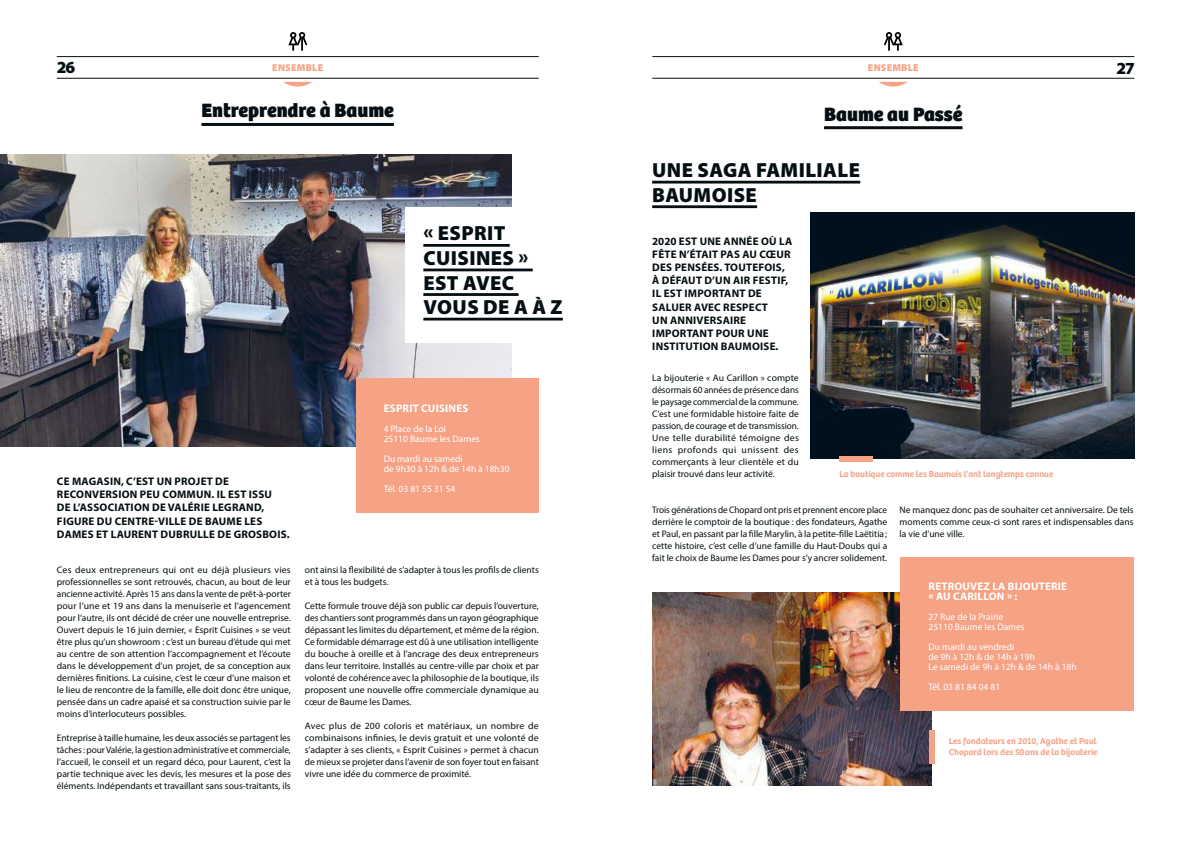
<style>
.page{position:relative;width:1191px;height:842px;background:#fff}
.page>*{position:absolute;margin:0;border:0;box-sizing:border-box;transform-origin:0 0}
.t1{font:900 20.5px/24.6px "Myriad Pro";letter-spacing:.02em;color:#050f13}
.t2{font:800 20px "Bree";color:#050f13}
.t3{font:900 17px "Myriad Pro";color:#050f13}
.t4{font:700 11px/13.2px "Myriad Pro";letter-spacing:.02em;color:#050f13}
.t5{font:700 11px/10px "Myriad Pro";letter-spacing:.02em;color:#fff}
.t6{font:900 10px "Myriad Pro";letter-spacing:.02em;color:#f5a285}
.t7{font:9.5px/12px "Myriad Pro";color:#050f13;text-align:justify}
.t8{font:9.5px/10px "Myriad Pro";color:#fff}
.t9{font:600 9px/10.8px "Bree";color:#f5a285}
</style>
<div class="page">
<hr style="left:824px;top:126px;width:138px;height:3px;background:#050f13">
<hr style="left:201px;top:123px;width:193px;height:3px;background:#050f13">
<img style="left:0;top:154px;width:512px;height:292px">
<div style="left:356px;top:378px;width:183px;height:135px;background:#f5a285"></div>
<div style="left:405px;top:207px;width:180px;height:135px;background:#fff"></div>
<hr style="left:423px;top:244px;width:87px;height:3px;background:#050f13">
<hr style="left:423px;top:269px;width:110px;height:2px;background:#050f13">
<hr style="left:423px;top:293px;width:95px;height:3px;background:#050f13">
<hr style="left:423px;top:318px;width:140px;height:2px;background:#050f13">
<hr style="left:652px;top:181px;width:208px;height:3px;background:#050f13">
<hr style="left:652px;top:205px;width:105px;height:3px;background:#050f13">
<img style="left:652px;top:593px;width:279px;height:192px">
<div style="left:928px;top:730px;width:6px;height:34px;background:#f5a285"></div>
<div style="left:900px;top:557px;width:234px;height:154px;background:#f5a285"></div>
<img style="left:810px;top:213px;width:324px;height:245px">
<div style="left:839px;top:456px;width:34px;height:5px;background:#f5a285"></div>
<hr style="left:57px;top:56px;width:482px;height:1px;background:#050f13">
<hr style="left:652px;top:56px;width:482px;height:1px;background:#050f13">
<hr style="left:57px;top:78px;width:482px;height:1px;background:#050f13">
<hr style="left:652px;top:78px;width:482px;height:1px;background:#050f13">
<svg style="left:288px;top:32px;width:20px;height:18px"></svg>
<svg style="left:884px;top:32px;width:18px;height:18px"></svg>
<svg style="left:283px;top:82px;width:29px;height:5px"></svg>
<svg style="left:879px;top:82px;width:28px;height:5px"></svg>
<h3 class="t3" style="left:57px;top:56px;width:20px">26</h3>
<h3 class="t3" style="left:1116px;top:57px;width:20px">27</h3>
<h2 class="t2" style="left:824px;top:98px;width:140px">Baume au Passé</h2>
<p class="t6" style="left:272px;top:61px;width:52px">ENSEMBLE</p>
<p class="t6" style="left:868px;top:61px;width:52px">ENSEMBLE</p>
<h2 class="t2" style="left:201px;top:94px;width:194px">Entreprendre à Baume</h2>
<h1 class="t1" style="left:423px;top:220px;width:141px">« ESPRIT<br>CUISINES »<br>EST AVEC<br>VOUS DE A À Z</h1>
<p class="t4" style="left:57px;top:474px;width:234px">CE MAGASIN, C’EST UN PROJET DE RECONVERSION PEU COMMUN. IL EST ISSU<br>DE L’ASSOCIATION DE VALÉRIE LEGRAND, FIGURE DU CENTRE-VILLE DE BAUME LES DAMES ET LAURENT DUBRULLE DE GROSBOIS.</p>
<p class="t7" style="left:57px;top:563px;width:235px">Ces deux entrepreneurs qui ont eu déjà plusieurs vies professionnelles se sont retrouvés, chacun, au bout de leur ancienne activité. Après 15 ans dans la vente de prêt-à-porter pour l’une et 19 ans dans la menuiserie et l’agencement pour l’autre, ils ont décidé de créer une nouvelle entreprise.<br>Ouvert depuis le 16 juin dernier, « Esprit Cuisines » se veut être plus qu’un showroom : c’est un bureau d’étude qui met au centre de son attention l’accompagnement et l’écoute dans le développement d’un projet, de sa conception aux dernières finitions. La cuisine, c’est le cœur d’une maison et le lieu de rencontre de la famille, elle doit donc être unique, pensée dans un cadre apaisé et sa construction suivie par le moins d’interlocuteurs possibles.</p>
<p class="t7" style="left:57px;top:731px;width:235px">Entreprise à taille humaine, les deux associés se partagent les tâches: pour Valérie, la gestion administrative et commerciale, l’accueil, le conseil et un regard déco, pour Laurent, c’est la partie technique avec les devis, les mesures et la pose des éléments. Indépendants et travaillant sans sous-traitants, ils</p>
<p class="t5" style="left:384px;top:403px;width:86px">ESPRIT CUISINES</p>
<p class="t8" style="left:384px;top:423px;width:98px">4 Place de la Loi<br>25110 Baume les Dames</p>
<p class="t8" style="left:384px;top:453px;width:127px">Du mardi au samedi<br>de 9h30 à 12h &amp; de 14h à 18h30</p>
<p class="t8" style="left:384px;top:483px;width:73px">Tél. 03 81 55 31 54</p>
<p class="t7" style="left:305px;top:563px;width:235px">ont ainsi la flexibilité de s’adapter à tous les profils de clients et à tous les budgets.</p>
<p class="t7" style="left:305px;top:599px;width:235px">Cette formule trouve déjà son public car depuis l’ouverture, des chantiers sont programmés dans un rayon géographique dépassant les limites du département, et même de la région.<br>Ce formidable démarrage est dû à une utilisation intelligente du bouche à oreille et à l’ancrage des deux entrepreneurs dans leur territoire. Installés au centre-ville par choix et par volonté de cohérence avec la philosophie de la boutique, ils proposent une nouvelle offre commerciale dynamique au cœur de Baume les Dames.</p>
<p class="t7" style="left:305px;top:719px;width:235px">Avec plus de 200 coloris et matériaux, un nombre de combinaisons infinies, le devis gratuit et une volonté de s’adapter à ses clients, « Esprit Cuisines » permet à chacun de mieux se projeter dans l’avenir de son foyer tout en faisant vivre une idée du commerce de proximité.</p>
<h1 class="t1" style="left:652px;top:157px;width:209px">UNE SAGA FAMILIALE<br>BAUMOISE</h1>
<p class="t4" style="left:652px;top:234px;width:141px">2020 EST UNE ANNÉE OÙ LA<br>FÊTE N’ÉTAIT PAS AU CŒUR<br>DES PENSÉES. TOUTEFOIS,<br>À DÉFAUT D’UN AIR FESTIF,<br>IL EST IMPORTANT DE<br>SALUER AVEC RESPECT<br>UN ANNIVERSAIRE<br>IMPORTANT POUR UNE<br>INSTITUTION BAUMOISE.</p>
<p class="t7" style="left:652px;top:371px;width:148px">La bijouterie « Au Carillon » compte désormais 60 années de présence dans le paysage commercial de la commune.<br>C’est une formidable histoire faite de passion, de courage et de transmission.<br>Une telle durabilité témoigne des liens profonds qui unissent des commerçants à leur clientèle et du plaisir trouvé dans leur activité.</p>
<p class="t7" style="left:652px;top:503px;width:237px">Trois générations de Chopard ont pris et prennent encore place derrière le comptoir de la boutique : des fondateurs, Agathe et Paul, en passant par la fille Marylin, à la petite-fille Laëtitia ; cette histoire, c’est celle d’une famille du Haut-Doubs qui a fait le choix de Baume les Dames pour s’y ancrer solidement.</p>
<p class="t9" style="left:839px;top:468px;width:215px">La boutique comme les Baumois l’ont longtemps connue</p>
<p class="t7" style="left:899px;top:503px;width:235px">Ne manquez donc pas de souhaiter cet anniversaire. De tels moments comme ceux-ci sont rares et indispensables dans la vie d’une ville.</p>
<p class="t5" style="left:928px;top:581px;width:140px">RETROUVEZ LA BIJOUTERIE « AU CARILLON » :</p>
<p class="t8" style="left:928px;top:612px;width:98px">27 Rue de la Prairie<br>25110 Baume les Dames</p>
<p class="t8" style="left:928px;top:642px;width:150px">Du mardi au vendredi<br>de 9h à 12h &amp; de 14h à 19h<br>Le samedi de 9h à 12h &amp; de 14h à 18h</p>
<p class="t8" style="left:928px;top:682px;width:73px">Tél. 03 81 84 04 81</p>
<p class="t9" style="left:949px;top:735px;width:150px">Les fondateurs en 2010, Agathe et Paul<br>Chopard lors des 50 ans de la bijouterie</p>
</div>
